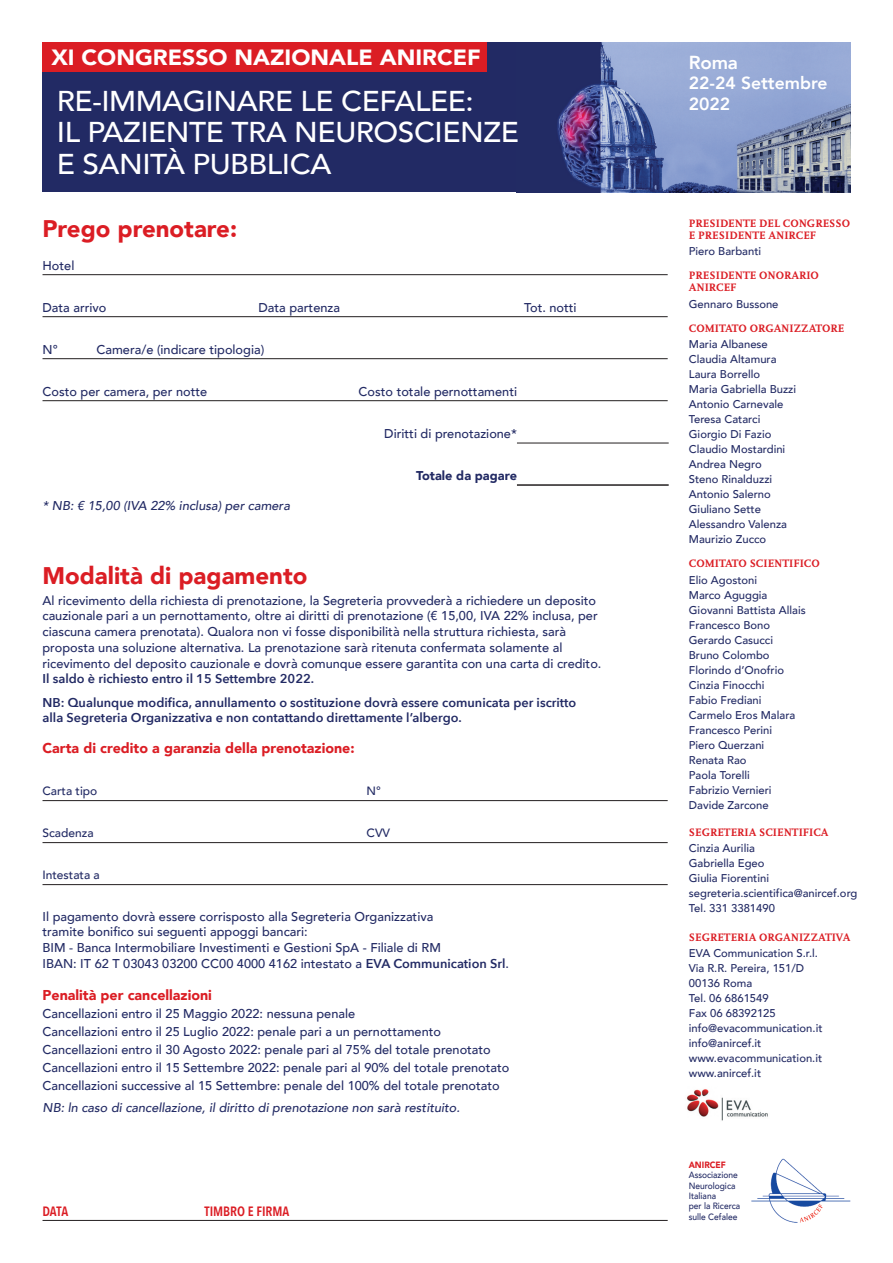
<style>
.page{position:relative;width:893px;height:1263px;background:#fff}
.page>*{position:absolute;margin:0;border:0;box-sizing:border-box;transform-origin:0 0}
.t1{font:500 28.65px/31.5px "Avenir";letter-spacing:-.015em;color:#fff;scale:1.04 1}
.t2{font:900 24px "Avenir";color:#db1d24}
.t3{font:900 22.05px "Avenir";color:#fff;scale:1.04 1}
.t4{font:800 18.75px "Avenir";color:#fff}
.t5{font:800 17.55px/20.2px "Avenir";color:#fff}
.t6{font:900 14.25px "Avenir";color:#db1d24}
.t7{font:600 13.5px "Avenir Next Condensed";color:#db1d24}
.t8{font:500 12.75px/15.8px "Avenir";color:#222a64}
.t9{font:600 12.75px/23.2px "Avenir Next";color:#222a64}
.t10{font:italic 500 12.75px "Avenir";color:#222a64}
.t11{font:900 12.75px "Avenir";color:#222a64}
.t12{font:500 12px "Avenir";color:#222a64}
.t13{font:500 11.25px/15px "Avenir";color:#222a64}
.t14{font:800 11.25px/12px "AD Scala";color:#db1d24}
.t15{font:500 9.15px/10.4px "Avenir";color:#222a64;scale:.93 1}
.t16{font:900 9.15px "Avenir";color:#db1d24;scale:.93 1}
.s1{font-family:"Avenir Next";font-weight:600}
</style>
<div class="page">
<img style="left:751px;top:1158px;width:100px;height:65px">
<div style="left:43px;top:43px;width:807px;height:149px;background:#222a64"></div>
<img style="left:557px;top:43px;width:293px;height:149px">
<div style="left:43px;top:43px;width:444px;height:29px;background:#db1d24"></div>
<img style="left:687px;top:1089px;width:81px;height:32px">
<hr style="left:517px;top:443px;width:152px;height:1px;background:#231f20">
<hr style="left:517px;top:484px;width:152px;height:2px;background:#231f20">
<hr style="left:43px;top:274px;width:625px;height:1px;background:#231f20">
<hr style="left:43px;top:316px;width:625px;height:1px;background:#231f20">
<hr style="left:43px;top:358px;width:625px;height:1px;background:#231f20">
<hr style="left:43px;top:400px;width:625px;height:1px;background:#231f20">
<hr style="left:43px;top:800px;width:625px;height:1px;background:#231f20">
<hr style="left:43px;top:842px;width:625px;height:1px;background:#231f20">
<hr style="left:43px;top:884px;width:625px;height:1px;background:#231f20">
<hr style="left:43px;top:1220px;width:625px;height:1px;background:#231f20">
<h3 class="t3" style="left:51px;top:43px;width:414px">XI CONGRESSO NAZIONALE ANIRCEF</h3>
<h3 class="t4" style="left:689px;top:50px;width:51px">Roma</h3>
<h3 class="t5" style="left:689px;top:74px;width:140px">22-24 Settembre<br>2022</h3>
<h1 class="t1" style="left:57px;top:86px;width:446px">RE-IMMAGINARE LE CEFALEE:<br>IL PAZIENTE TRA NEUROSCIENZE<br>E SANITÀ PUBBLICA</h1>
<h2 class="t2" style="left:43px;top:213px;width:196px">Prego prenotare:</h2>
<p class="t8" style="left:43px;top:258px;width:33px">Hotel</p>
<p class="t8" style="left:43px;top:300px;width:66px">Data arrivo</p>
<p class="t8" style="left:259px;top:300px;width:83px">Data partenza</p>
<p class="t8" style="left:524px;top:300px;width:54px">Tot. notti</p>
<p class="t8" style="left:43px;top:342px;width:17px">N°</p>
<p class="t8" style="left:97px;top:342px;width:169px">Camera/e (indicare tipologia)</p>
<p class="t8" style="left:43px;top:384px;width:166px">Costo per camera, per notte</p>
<p class="t8" style="left:359px;top:384px;width:160px">Costo totale pernottamenti</p>
<p class="t8" style="left:384px;top:426px;width:134px">Diritti di prenotazione*</p>
<p class="t11" style="left:416px;top:467px;width:102px">Totale da pagare</p>
<p class="t10" style="left:43px;top:497px;width:249px">* NB: € 15,00 (IVA 22% inclusa) per camera</p>
<h2 class="t2" style="left:43px;top:560px;width:266px">Modalità di pagamento</h2>
<p class="t8" style="left:43px;top:593px;width:560px">Al ricevimento della richiesta di prenotazione, la Segreteria provvederà a richiedere un deposito cauzionale pari a un pernottamento, oltre ai diritti di prenotazione (€ 15,00, IVA 22% inclusa, per ciascuna camera prenotata). Qualora non vi fosse disponibilità nella struttura richiesta, sarà proposta una soluzione alternativa. La prenotazione sarà ritenuta confermata solamente al ricevimento del deposito cauzionale e dovrà comunque essere garantita con una carta di credito.</p>
<p class="t9" style="left:43px;top:668px;width:535px">Il saldo è richiesto entro il 15 Settembre 2022.<br>NB: Qualunque modifica, annullamento o sostituzione dovrà essere comunicata per iscritto</p>
<p class="t9" style="left:43px;top:707px;width:421px">alla Segreteria Organizzativa e non contattando direttamente l’albergo.</p>
<p class="t6" style="left:43px;top:739px;width:314px">Carta di credito a garanzia della prenotazione:</p>
<p class="t12" style="left:43px;top:783px;width:56px">Carta tipo</p>
<p class="t12" style="left:367px;top:783px;width:16px">N°</p>
<p class="t12" style="left:43px;top:825px;width:53px">Scadenza</p>
<p class="t12" style="left:367px;top:825px;width:25px">CVV</p>
<p class="t12" style="left:43px;top:867px;width:59px">Intestata a</p>
<p class="t8" style="left:43px;top:909px;width:468px">Il pagamento dovrà essere corrisposto alla Segreteria Organizzativa<br>tramite bonifico sui seguenti appoggi bancari:<br>BIM - Banca Intermobiliare Investimenti e Gestioni SpA - Filiale di RM<br>IBAN: IT 62 T 03043 03200 CC00 4000 4162 intestato a <span class="s1">EVA Communication Srl</span>.</p>
<p class="t6" style="left:43px;top:986px;width:171px">Penalità per cancellazioni</p>
<p class="t8" style="left:43px;top:1005px;width:468px;line-height:18px">Cancellazioni entro il 25 Maggio 2022: nessuna penale<br>Cancellazioni entro il 25 Luglio 2022: penale pari a un pernottamento Cancellazioni entro il 30 Agosto 2022: penale pari al 75% del totale prenotato Cancellazioni entro il 15 Settembre 2022: penale pari al 90% del totale prenotato Cancellazioni successive al 15 Settembre: penale del 100% del totale prenotato</p>
<p class="t10" style="left:43px;top:1099px;width:419px">NB: ln caso di cancellazione, il diritto di prenotazione non sarà restituito.</p>
<p class="t7" style="left:43px;top:1202px;width:27px">DATA</p>
<p class="t7" style="left:205px;top:1202px;width:86px">TIMBRO E FIRMA</p>
<p class="t14" style="left:689px;top:218px;width:163px">PRESIDENTE DEL CONGRESSO<br>E PRESIDENTE ANIRCEF</p>
<p class="t13" style="left:689px;top:244px;width:74px">Piero Barbanti</p>
<p class="t14" style="left:689px;top:270px;width:132px">PRESIDENTE ONORARIO<br>ANIRCEF</p>
<p class="t13" style="left:689px;top:297px;width:91px">Gennaro Bussone</p>
<p class="t14" style="left:689px;top:323px;width:157px">COMITATO ORGANIZZATORE</p>
<p class="t13" style="left:689px;top:337px;width:109px">Maria Albanese<br>Claudia Altamura<br>Laura Borrello<br>Maria Gabriella Buzzi<br>Antonio Carnevale<br>Teresa Catarci<br>Giorgio Di Fazio<br>Claudio Mostardini<br>Andrea Negro<br>Steno Rinalduzzi<br>Antonio Salerno<br>Giuliano Sette<br>Alessandro Valenza<br>Maurizio Zucco</p>
<p class="t14" style="left:689px;top:558px;width:132px">COMITATO SCIENTIFICO</p>
<p class="t13" style="left:689px;top:573px;width:118px">Elio Agostoni<br>Marco Aguggia<br>Giovanni Battista Allais<br>Francesco Bono<br>Gerardo Casucci<br>Bruno Colombo<br>Florindo d’Onofrio<br>Cinzia Finocchi<br>Fabio Frediani<br>Carmelo Eros Malara<br>Francesco Perini<br>Piero Querzani<br>Renata Rao<br>Paola Torelli<br>Fabrizio Vernieri<br>Davide Zarcone</p>
<p class="t14" style="left:689px;top:827px;width:141px">SEGRETERIA SCIENTIFICA</p>
<p class="t13" style="left:689px;top:841px;width:170px">Cinzia Aurilia<br>Gabriella Egeo<br>Giulia Fiorentini segreteria.scientifica@anircef.org<br>Tel. 331 3381490</p>
<p class="t14" style="left:689px;top:932px;width:163px">SEGRETERIA ORGANIZZATIVA</p>
<p class="t13" style="left:689px;top:946px;width:135px">EVA Communication S.r.l.<br>Via R.R. Pereira, 151/D<br>00136 Roma<br>Tel. 06 6861549<br>Fax 06 68392125 info@evacommunication.it info@anircef.it www.evacommunication.it www.anircef.it</p>
<p class="t16" style="left:689px;top:1158px;width:41px">ANIRCEF</p>
<p class="t15" style="left:689px;top:1170px;width:57px">Associazione<br>Neurologica<br>Italiana<br>per la Ricerca sulle Cefalee</p>
</div>
